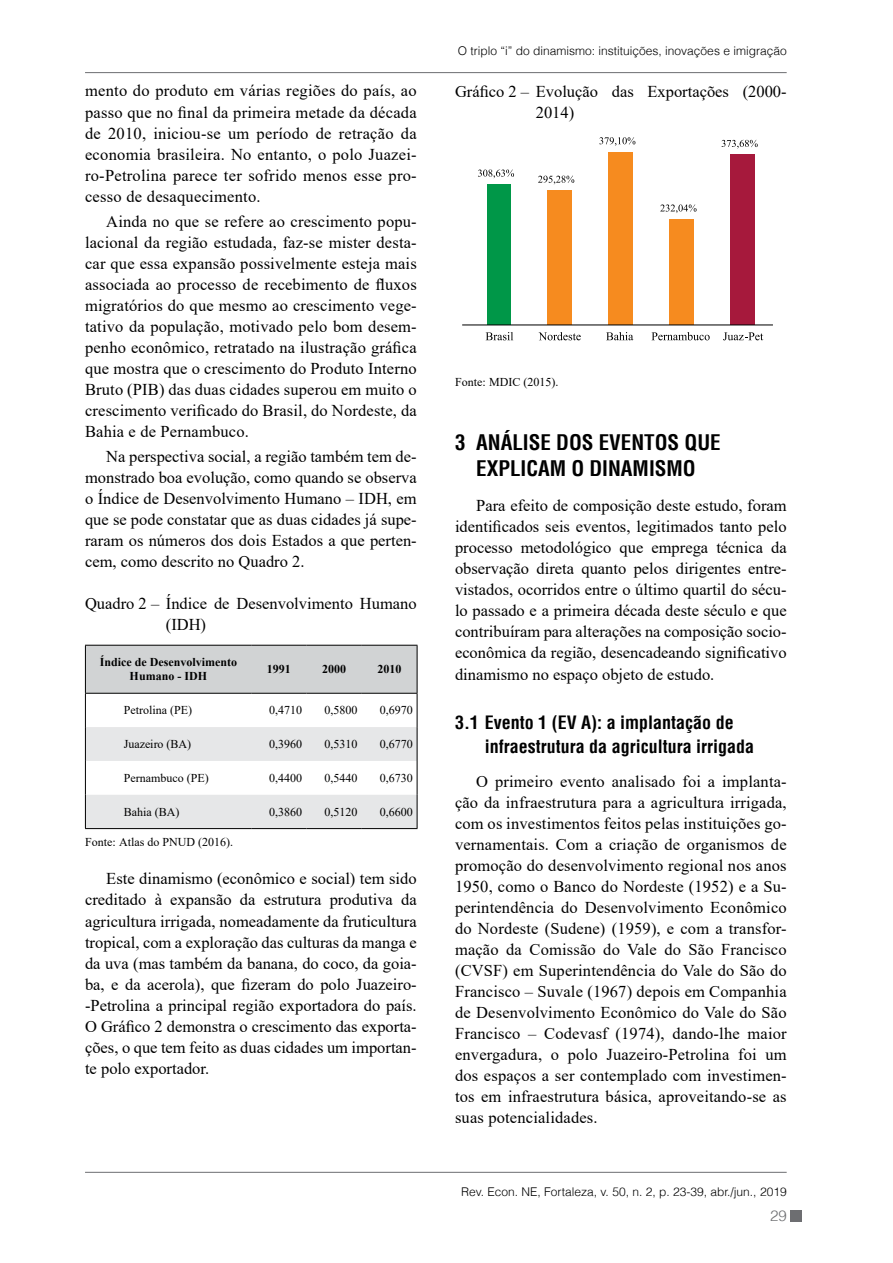
<style>
.page{position:relative;width:893px;height:1263px;background:#fff}
.page>*{position:absolute;margin:0;border:0;box-sizing:border-box;transform-origin:0 0}
.t1{font:700 condensed 21px/25.5px "Helvetica";color:#000;text-align:center}
.t2{font:700 condensed 18px/24px "Helvetica";color:#000}
.t3{font:16.5px/21px "Times New Roman";color:#000;text-align:justify}
.t4{font:300 15px "Helvetica";color:#6d6e71}
.t5{font:12px "Times New Roman";color:#000}
.t6{font:300 12px "Helvetica";color:#000}
.t7{font:700 12px/14.4px "Times New Roman";color:#000;text-align:center}
</style>
<div class="page">
<hr style="left:85px;top:72px;width:702px;height:1px;background:#6d6e71">
<hr style="left:85px;top:1172px;width:702px;height:1px;background:#6d6e71">
<div style="left:791px;top:1210px;width:11px;height:12px;background:#6d6e71"></div>
<div style="left:86px;top:646px;width:331px;height:47px;background:#d1d3d4"></div>
<svg style="left:86px;top:727px;width:331px;height:101px"></svg>
<hr style="left:85px;top:645px;width:166px;height:1px;background:#000">
<hr style="left:85px;top:645px;width:1px;height:48px;background:#000">
<hr style="left:251px;top:645px;width:56px;height:1px;background:#000">
<hr style="left:307px;top:645px;width:55px;height:1px;background:#000">
<hr style="left:362px;top:645px;width:55px;height:1px;background:#000">
<hr style="left:417px;top:645px;width:1px;height:48px;background:#000">
<hr style="left:85px;top:694px;width:1px;height:33px;background:#000">
<hr style="left:417px;top:694px;width:1px;height:33px;background:#000">
<hr style="left:85px;top:727px;width:1px;height:34px;background:#000">
<hr style="left:417px;top:727px;width:1px;height:34px;background:#000">
<hr style="left:85px;top:761px;width:1px;height:34px;background:#000">
<hr style="left:417px;top:761px;width:1px;height:34px;background:#000">
<hr style="left:85px;top:795px;width:1px;height:33px;background:#000">
<hr style="left:417px;top:795px;width:1px;height:33px;background:#000">
<hr style="left:85px;top:828px;width:166px;height:1px;background:#000">
<hr style="left:251px;top:828px;width:56px;height:1px;background:#000">
<hr style="left:307px;top:828px;width:55px;height:1px;background:#000">
<hr style="left:362px;top:828px;width:55px;height:1px;background:#000">
<hr style="left:85px;top:693px;width:166px;height:1px;background:#000">
<hr style="left:251px;top:693px;width:56px;height:1px;background:#000">
<hr style="left:307px;top:693px;width:55px;height:1px;background:#000">
<hr style="left:362px;top:693px;width:55px;height:1px;background:#000">
<div style="left:487px;top:184px;width:24px;height:141px;background:#009748"></div>
<div style="left:547px;top:190px;width:25px;height:135px;background:#f68b1f"></div>
<div style="left:608px;top:153px;width:25px;height:172px;background:#f68b1f"></div>
<div style="left:670px;top:219px;width:24px;height:106px;background:#f68b1f"></div>
<div style="left:730px;top:155px;width:24px;height:170px;background:#a6193c"></div>
<svg style="left:478px;top:169px;width:36px;height:10px"></svg>
<svg style="left:538px;top:175px;width:37px;height:10px"></svg>
<svg style="left:599px;top:137px;width:37px;height:9px"></svg>
<svg style="left:660px;top:204px;width:37px;height:9px"></svg>
<svg style="left:721px;top:139px;width:37px;height:10px"></svg>
<svg style="left:486px;top:332px;width:27px;height:8px"></svg>
<svg style="left:538px;top:332px;width:43px;height:8px"></svg>
<svg style="left:606px;top:332px;width:27px;height:8px"></svg>
<svg style="left:651px;top:332px;width:59px;height:8px"></svg>
<svg style="left:723px;top:332px;width:40px;height:8px"></svg>
<hr style="left:462px;top:324px;width:311px;height:1px;background:#000">
<p class="t3" style="left:85px;top:80px;width:333px">mento do produto em várias regiões do país, ao passo que no final da primeira metade da década de 2010, iniciou-se um período de retração da economia brasileira. No entanto, o polo Juazei&shy;ro-Petrolina parece ter sofrido menos esse pro&shy;cesso de desaquecimento.</p>
<p class="t3" style="left:85px;top:210px;width:333px;text-indent:21px">Ainda no que se refere ao crescimento popu&shy;lacional da região estudada, faz-se mister desta&shy;car que essa expansão possivelmente esteja mais associada ao processo de recebimento de fluxos migratórios do que mesmo ao crescimento vege&shy;tativo da população, motivado pelo bom desem&shy;penho econômico, retratado na ilustração gráfica que mostra que o crescimento do Produto Interno Bruto (PIB) das duas cidades superou em muito o crescimento verificado do Brasil, do Nordeste, da Bahia e de Pernambuco.</p>
<p class="t3" style="left:85px;top:445px;width:333px;text-indent:21px">Na perspectiva social, a região também tem de&shy;monstrado boa evolução, como quando se observa o Índice de Desenvolvimento Humano – IDH, em que se pode constatar que as duas cidades já supe&shy;raram os números dos dois Estados a que perten&shy;cem, como descrito no Quadro 2.</p>
<p class="t3" style="left:166px;top:593px;width:252px;text-indent:-81px">Quadro 2 – Índice de Desenvolvimento Humano (IDH)</p>
<p class="t7" style="left:100px;top:654px;width:139px">Índice de Desenvolvimento<br>Humano - IDH</p>
<p class="t7" style="left:267px;top:662px;width:25px">1991</p>
<p class="t7" style="left:322px;top:662px;width:25px">2000</p>
<p class="t7" style="left:377px;top:662px;width:25px">2010</p>
<p class="t5" style="left:124px;top:702px;width:70px">Petrolina (PE)</p>
<p class="t5" style="left:269px;top:702px;width:34px">0,4710</p>
<p class="t5" style="left:325px;top:702px;width:34px">0,5800</p>
<p class="t5" style="left:380px;top:702px;width:34px">0,6970</p>
<p class="t5" style="left:124px;top:736px;width:69px">Juazeiro (BA)</p>
<p class="t5" style="left:269px;top:736px;width:34px">0,3960</p>
<p class="t5" style="left:325px;top:736px;width:34px">0,5310</p>
<p class="t5" style="left:380px;top:736px;width:34px">0,6770</p>
<p class="t5" style="left:124px;top:769px;width:86px">Pernambuco (PE)</p>
<p class="t5" style="left:269px;top:769px;width:34px">0,4400</p>
<p class="t5" style="left:325px;top:769px;width:34px">0,5440</p>
<p class="t5" style="left:380px;top:769px;width:34px">0,6730</p>
<p class="t5" style="left:124px;top:803px;width:57px">Bahia (BA)</p>
<p class="t5" style="left:269px;top:803px;width:34px">0,3860</p>
<p class="t5" style="left:325px;top:803px;width:34px">0,5120</p>
<p class="t5" style="left:380px;top:803px;width:34px">0,6600</p>
<p class="t5" style="left:85px;top:834px;width:150px">Fonte: Atlas do PNUD (2016).</p>
<p class="t3" style="left:85px;top:868px;width:333px;text-indent:21px">Este dinamismo (econômico e social) tem sido creditado à expansão da estrutura produtiva da agricultura irrigada, nomeadamente da fruticultura tropical, com a exploração das culturas da manga e da uva (mas também da banana, do coco, da goia&shy;ba, e da acerola), que fizeram do polo Juazeiro--Petrolina a principal região exportadora do país.<br>O Gráfico 2 demonstra o crescimento das exporta&shy;ções, o que tem feito as duas cidades um importan&shy;te polo exportador.</p>
<p class="t6" style="left:458px;top:41px;width:330px">O triplo “i” do dinamismo: instituições, inovações e imigração</p>
<p class="t3" style="left:536px;top:80px;width:252px;text-indent:-81px">Gráfico 2 – Evolução das Exportações (2000-<br>2014)</p>
<p class="t5" style="left:455px;top:373px;width:105px">Fonte: MDIC (2015).</p>
<p class="t1" style="left:455px;top:429px;width:267px">3 ANÁLISE DOS EVENTOS QUE<br>EXPLICAM O DINAMISMO</p>
<p class="t3" style="left:455px;top:495px;width:333px;text-indent:21px">Para efeito de composição deste estudo, foram identificados seis eventos, legitimados tanto pelo processo metodológico que emprega técnica da observação direta quanto pelos dirigentes entre&shy;vistados, ocorridos entre o último quartil do sécu&shy;lo passado e a primeira década deste século e que contribuíram para alterações na composição socio&shy;econômica da região, desencadeando significativo dinamismo no espaço objeto de estudo.</p>
<p class="t2" style="left:485px;top:710px;width:271px;text-indent:-30px">3.1 Evento 1 (EV A): a implantação de infraestrutura da agricultura irrigada</p>
<p class="t3" style="left:455px;top:770px;width:333px;text-indent:21px">O primeiro evento analisado foi a implanta&shy;ção da infraestrutura para a agricultura irrigada, com os investimentos feitos pelas instituições go&shy;vernamentais. Com a criação de organismos de promoção do desenvolvimento regional nos anos 1950, como o Banco do Nordeste (1952) e a Su&shy;perintendência do Desenvolvimento Econômico do Nordeste (Sudene) (1959), e com a transfor&shy;mação da Comissão do Vale do São Francisco (CVSF) em Superintendência do Vale do São do Francisco – Suvale (1967) depois em Companhia de Desenvolvimento Econômico do Vale do São Francisco – Codevasf (1974), dando-lhe maior envergadura, o polo Juazeiro-Petrolina foi um dos espaços a ser contemplado com investimen&shy;tos em infraestrutura básica, aproveitando-se as suas potencialidades.</p>
<p class="t6" style="left:461px;top:1182px;width:327px">Rev. Econ. NE, Fortaleza, v. 50, n. 2, p. 23-39, abr./jun., 2019</p>
<p class="t4" style="left:770px;top:1203px;width:18px">29</p>
</div>
